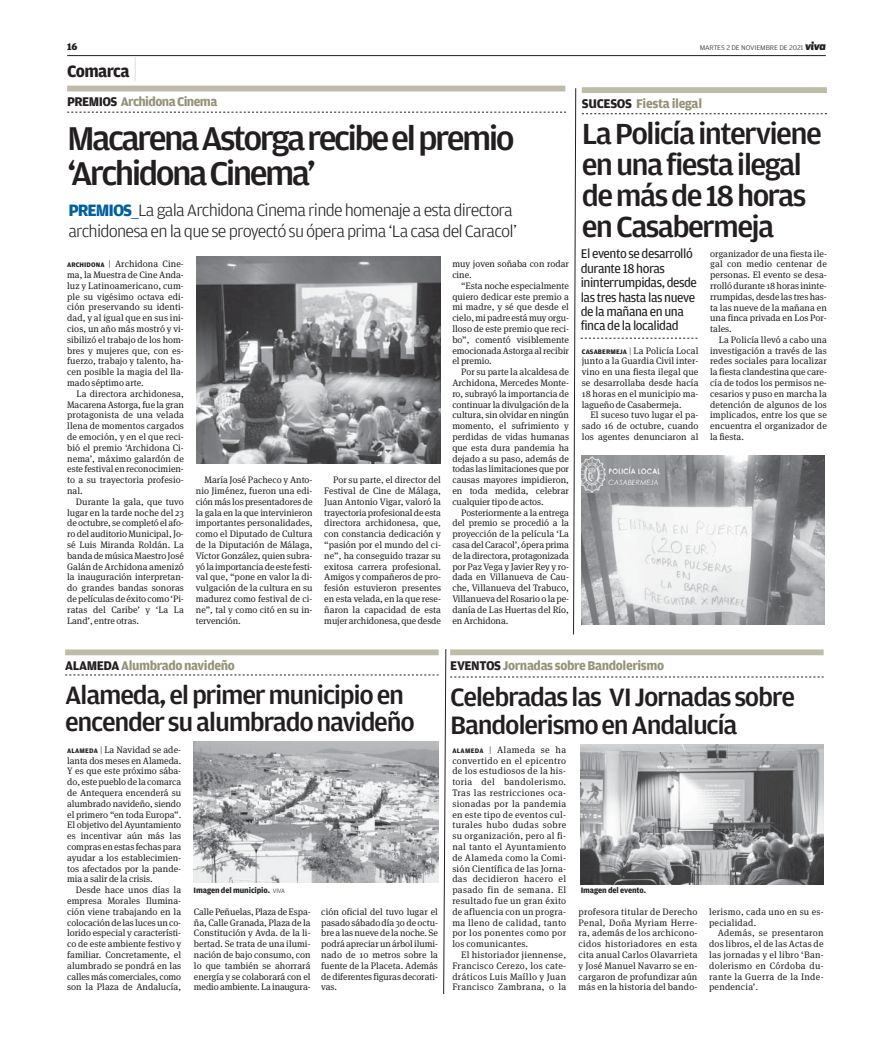
<style>
.page{position:relative;width:893px;height:1050px;background:#fff}
.page>*{position:absolute;margin:0;border:0;box-sizing:border-box;transform-origin:0 0}
.t1{font:500 34.95px/35px "Amplitude";letter-spacing:-.07em;color:#231f20;scale:1.05 1}
.t2{font:500 30.9px/30.9px "Amplitude";letter-spacing:-.055em;color:#231f20;scale:1.05 1}
.t3{font:500 26.7px/27.8px "Amplitude";letter-spacing:-.045em;color:#231f20;scale:1.05 1}
.t4{font:300 17.55px/21.5px "Amplitude";letter-spacing:-.045em;color:#231f20;scale:1.05 1}
.t5{font:700 17.55px "Amplitude";letter-spacing:-.04em;color:#231f20}
.t6{font:13.35px/14.4px "Amplitude";letter-spacing:-.035em;color:#231f20}
.t7{font:700 13.35px "Amplitude";letter-spacing:-.03em;color:#959379}
.t8{font:900 10.35px "Amplitude";color:#231f20}
.t9{font:9.3px/10.8px "Meta Serif OT";letter-spacing:.005em;color:#231f20;text-align:justify}
.t10{font:9.3px/10.8px "Meta Serif OT";letter-spacing:.03em;color:#231f20}
.t11{font:700 8.25px "Amplitude";letter-spacing:-.01em;color:#231f20}
.t12{font:300 7.2px "Amplitude";letter-spacing:-.01em;color:#231f20;scale:1.1 1}
.s1{font-family:"Apex New";font-weight:800;font-style:italic;font-size:11.25px}
.s2{font-family:"Apex New";font-weight:100;font-size:23.7px}
.s3{color:#231f20}
.s4{font-weight:700;color:#00609e}
.s5{color:#00609e}
.s6{font-family:"Amplitude";font-weight:700;font-size:7.05px}
.s7{font-family:"Amplitude";font-weight:300}
.s8{font-weight:300;font-size:6.75px}
</style>
<div class="page">
<hr style="left:67px;top:55px;width:758px;height:1px;background:#231f20">
<div style="left:67px;top:86px;width:498px;height:5px;background:#bdbca8"></div>
<svg style="left:67px;top:112px;width:499px;height:1px"></svg>
<img style="left:197px;top:257px;width:243px;height:207px">
<svg style="left:65px;top:649px;width:758px;height:345px"></svg>
<img style="left:580px;top:744px;width:243px;height:140px">
<div style="left:582px;top:87px;width:244px;height:6px;background:#cac9b9"></div>
<svg style="left:573px;top:88px;width:253px;height:547px"></svg>
<img style="left:581px;top:456px;width:244px;height:168px">
<p class="t8" style="left:67px;top:40px;width:12px">16</p>
<p class="t12" style="left:699px;top:45px;width:116px">MARTES 2 DE NOVIEMBRE DE 2021 <span class="s1">viva</span></p>
<h3 class="t5" style="left:67px;top:64px;width:71px">Comarca <span class="s2">|</span></h3>
<h3 class="t7" style="left:67px;top:94px;width:152px"><span class="s3">PREMIOS</span> Archidona Cinema</h3>
<h1 class="t1" style="left:67px;top:123px;width:428px">Macarena Astorga recibe el premio ‘Archidona Cinema’</h1>
<h3 class="t4" style="left:68px;top:201px;width:429px"><span class="s4">PREMIOS</span><span class="s5">__</span>La gala Archidona Cinema rinde homenaje a esta directora archidonesa en la que se proyectó su ópera prima ‘La casa del Caracol’</h3>
<p class="t9" style="left:67px;top:259px;width:118px"><span class="s6">ARCHIDONA</span> <span class="s7">|</span> Archidona Cine&shy;ma, la Muestra de Cine Anda&shy;luz y Latinoamericano, cum&shy;ple su vigésimo octava edi&shy;ción preservando su identi&shy;dad, y al igual que en sus ini&shy;cios, un año más mostró y vi&shy;sibilizó el trabajo de los hom&shy;bres y mujeres que, con es&shy;fuerzo, trabajo y talento, ha&shy;cen posible la magia del lla&shy;mado séptimo arte.</p>
<p class="t9" style="left:67px;top:389px;width:118px;text-indent:9px">La directora archidonesa, Macarena Astorga, fue la gran protagonista de una velada llena de momentos cargados de emoción, y en el que reci&shy;bió el premio ‘Archidona Ci&shy;nema’, máximo galardón de este festival en reconocimien&shy;to a su trayectoria profesio&shy;nal.</p>
<p class="t9" style="left:67px;top:497px;width:118px;text-indent:9px">Durante la gala, que tuvo lugar en la tarde noche del 23 de octubre, se completó el afo&shy;ro del auditorio Municipal, Jo&shy;sé Luis Miranda Roldán. La banda de música Maestro José Galán de Archidona amenizó la inauguración interpretan&shy;do grandes bandas sonoras de películas de éxito como ‘Pi&shy;ratas del Caribe’ y ‘La La Land’, entre otras.</p>
<p class="t9" style="left:196px;top:475px;width:118px;text-indent:9px">María José Pacheco y Anto&shy;nio Jiménez, fueron una edi&shy;ción más los presentadores de la gala en la que intervinieron importantes personalidades, como el Diputado de Cultura de la Diputación de Málaga, Víctor González, quien subra&shy;yó la importancia de este festi&shy;val que, “pone en valor la di&shy;vulgación de la cultura en su madurez como festival de ci&shy;ne”, tal y como citó en su in&shy;tervención.</p>
<p class="t9" style="left:324px;top:475px;width:118px;text-indent:9px">Por su parte, el director del Festival de Cine de Málaga, Juan Antonio Vigar, valoró la trayectoria profesional de esta directora archidonesa, que, con constancia dedicación y “pasión por el mundo del ci&shy;ne”, ha conseguido trazar su exitosa carrera profesional.<br>Amigos y compañeros de pro&shy;fesión estuvieron presentes en esta velada, en la que rese&shy;ñaron la capacidad de esta mujer archidonesa, que desde</p>
<p class="t9" style="left:452px;top:259px;width:118px">muy joven soñaba con rodar cine.</p>
<p class="t9" style="left:452px;top:281px;width:118px;text-indent:9px">“Esta noche especialmente quiero dedicar este premio a mi madre, y sé que desde el cielo, mi padre está muy orgu&shy;lloso de este premio que reci&shy;bo”, comentó visiblemente emocionada Astorga al recibir el premio.</p>
<p class="t9" style="left:452px;top:367px;width:118px;text-indent:9px">Por su parte la alcaldesa de Archidona, Mercedes Monte&shy;ro, subrayó la importancia de continuar la divulgación de la cultura, sin olvidar en ningún momento, el sufrimiento y perdidas de vidas humanas que esta dura pandemia ha dejado a su paso, además de todas las limitaciones que por causas mayores impidieron, en toda medida, celebrar cualquier tipo de actos.</p>
<p class="t9" style="left:452px;top:507px;width:118px;text-indent:9px">Posteriormente a la entrega del premio se procedió a la proyección de la película ‘La casa del Caracol’, ópera prima de la directora, protagonizada por Paz Vega y Javier Rey y ro&shy;dada en Villanueva de Cau&shy;che, Villanueva del Trabuco, Villanueva del Rosario o la pe&shy;danía de Las Huertas del Río, en Archidona.</p>
<h3 class="t7" style="left:582px;top:95px;width:122px"><span class="s3">SUCESOS</span> Fiesta ilegal</h3>
<h2 class="t2" style="left:582px;top:120px;width:230px">La Policía interviene en una fiesta ilegal de más de 18 horas en Casabermeja</h2>
<h3 class="t6" style="left:580px;top:248px;width:118px">El evento se desarrolló durante 18 horas ininterrumpidas, desde las tres hasta las nueve de la mañana en una finca de la localidad</h3>
<p class="t9" style="left:710px;top:248px;width:118px">organizador de una fiesta ile&shy;gal con medio centenar de personas. El evento se desa&shy;rrolló durante 18 horas ininte&shy;rrumpidas, desde las tres has&shy;ta las nueve de la mañana en una finca privada en Los Por&shy;tales.</p>
<p class="t9" style="left:710px;top:335px;width:118px;text-indent:9px">La Policía llevó a cabo una investigación a través de las redes sociales para localizar la fiesta clandestina que care&shy;cía de todos los permisos ne&shy;cesarios y puso en marcha la detención de algunos de los implicados, entre los que se encuentra el organizador de la fiesta.</p>
<p class="t9" style="left:582px;top:345px;width:118px"><span class="s6">CASABERMEJA</span> <span class="s7">|</span> La Policía Local junto a la Guardia Civil inter&shy;vino en una fiesta ilegal que se desarrollaba desde hacía 18 horas en el municipio ma&shy;lagueño de Casabermeja.</p>
<p class="t9" style="left:582px;top:410px;width:118px;text-indent:9px">El suceso tuvo lugar el pa&shy;sado 16 de octubre, cuando los agentes denunciaron al</p>
<h3 class="t7" style="left:65px;top:658px;width:171px"><span class="s3">ALAMEDA</span> Alumbrado navideño</h3>
<h3 class="t3" style="left:65px;top:682px;width:334px">Alameda, el primer municipio en encender su alumbrado navideño</h3>
<p class="t9" style="left:67px;top:745px;width:116px"><span class="s6">ALAMEDA</span> <span class="s7">|</span> La Navidad se ade&shy;lanta dos meses en Alameda.<br>Y es que este próximo sába&shy;do, este pueblo de la comarca de Antequera encenderá su alumbrado navideño, siendo el primero “en toda Europa”.<br>El objetivo del Ayuntamiento es incentivar aún más las compras en estas fechas para ayudar a los establecimien&shy;tos afectados por la pande&shy;mia a salir de la crisis.</p>
<p class="t9" style="left:67px;top:885px;width:115px;text-indent:9px">Desde hace unos días la empresa Morales Ilumina&shy;ción viene trabajando en la colocación de las luces un co&shy;lorido especial y característi&shy;co de este ambiente festivo y familiar. Concretamente, el alumbrado se pondrá en las calles más comerciales, como son la Plaza de Andalucía,</p>
<p class="t11" style="left:193px;top:885px;width:93px">Imagen del municipio. <span class="s8">VIVA</span></p>
<p class="t9" style="left:194px;top:907px;width:118px">Calle Peñuelas, Plaza de Espa&shy;ña, Calle Granada, Plaza de la Constitución y Avda. de la li&shy;bertad. Se trata de una ilumi&shy;nación de bajo consumo, con lo que también se ahorrará energía y se colaborará con el medio ambiente. La inaugura-</p>
<p class="t9" style="left:321px;top:907px;width:118px">ción oficial del tuvo lugar el pasado sábado día 30 de octu&shy;bre a las nueve de la noche. Se podrá apreciar un árbol ilumi&shy;nado de 10 metros sobre la fuente de la Placeta. Además de diferentes figuras decorati&shy;vas.</p>
<h3 class="t7" style="left:450px;top:658px;width:215px"><span class="s3">EVENTOS</span>Jornadas sobre Bandolerismo</h3>
<h3 class="t3" style="left:450px;top:685px;width:330px">Celebradas las VI Jornadas sobre<br>Bandolerismo en Andalucía</h3>
<p class="t9" style="left:452px;top:745px;width:115px"><span class="s6">ALAMEDA</span> <span class="s7">|</span> Alameda se ha convertido en el epicentro de los estudiosos de la his&shy;toria del bandolerismo.<br>Tras las restricciones oca&shy;sionadas por la pandemia en este tipo de eventos cul&shy;turales hubo dudas sobre su organización, pero al fi&shy;nal tanto el Ayuntamiento de Alameda como la Comi&shy;sión Científica de las Jorna&shy;das decidieron hacero el pasado fin de semana. El resultado fue un gran éxito de afluencia con un progra&shy;ma lleno de calidad, tanto por los ponentes como por los comunicantes.</p>
<p class="t9" style="left:452px;top:950px;width:115px;text-indent:9px">El historiador jiennense, Francisco Cerezo, los cate&shy;dráticos Luis Maíllo y Juan Francisco Zambrana, o la</p>
<p class="t11" style="left:580px;top:885px;width:67px">Imagen del evento.</p>
<p class="t9" style="left:578px;top:907px;width:120px">profesora titular de Derecho Penal, Doña Myriam Herre&shy;ra, además de los archicono&shy;cidos historiadores en esta cita anual Carlos Olavarrieta y José Manuel Navarro se en&shy;cargaron de profundizar aún más en la historia del bando-</p>
<p class="t10" style="left:709px;top:907px;width:116px">lerismo, cada uno en su es&shy;pecialidad.</p>
<p class="t9" style="left:709px;top:928px;width:116px;text-indent:9px">Además, se presentaron dos libros, el de las Actas de las jornadas y el libro ‘Ban&shy;dolerismo en Córdoba du&shy;rante la Guerra de la Inde&shy;pendencia’.</p>
</div>
